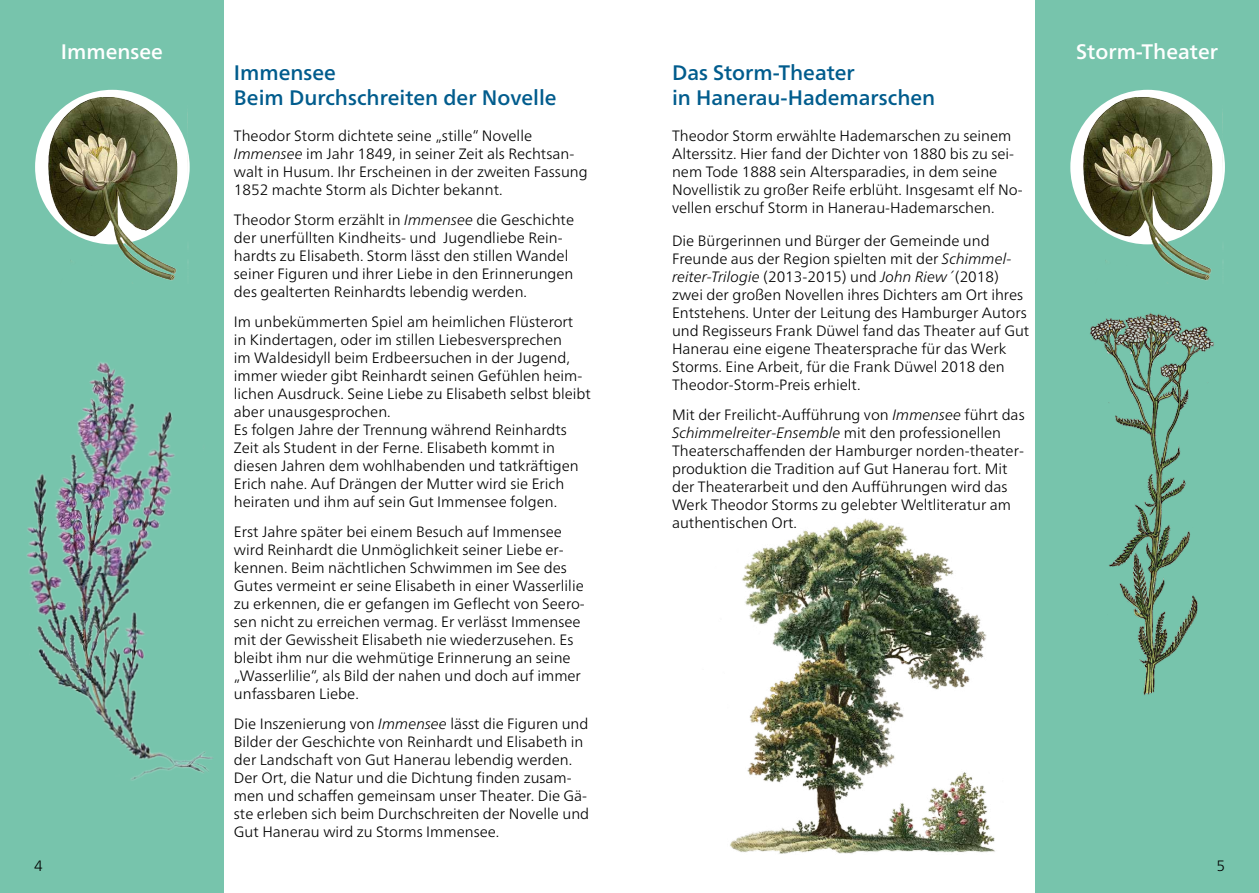
<style>
.page{position:relative;width:1259px;height:893px;background:#fff}
.page>*{position:absolute;margin:0;border:0;box-sizing:border-box;transform-origin:0 0}
.t1{font:500 21px/25.2px "Frutiger Neue LT Com";color:#005c8d}
.t2{font:500 21px "Frutiger Neue LT Com";color:#fff}
.t3{font:300 15px/18px "Frutiger Neue LT Com";color:#000}
.s1{font-style:italic}
</style>
<div class="page">
<div style="left:0;top:0;width:224px;height:893px;background:#77c4ac"></div>
<div style="left:1035px;top:0;width:224px;height:893px;background:#77c4ac"></div>
<div style="left:35px;top:90px;width:155px;height:154px;border:10px solid #fff;border-radius:50%"></div>
<div style="left:1070px;top:90px;width:155px;height:154px;border:10px solid #fff;border-radius:50%"></div>
<img style="left:26px;top:362px;width:187px;height:419px">
<img style="left:47px;top:94px;width:143px;height:187px">
<img style="left:1082px;top:94px;width:143px;height:187px">
<img style="left:1090px;top:313px;width:124px;height:382px">
<img style="left:730px;top:518px;width:265px;height:336px">
<p class="t3" style="left:34px;top:856px;width:10px">4</p>
<h1 class="t2" style="left:61px;top:39px;width:104px">Immensee</h1>
<h1 class="t2" style="left:1076px;top:39px;width:143px">Storm-Theater</h1>
<h1 class="t1" style="left:234px;top:60px;width:324px">Immensee<br>Beim Durchschreiten der Novelle</h1>
<p class="t3" style="left:234px;top:127px;width:355px">Theodor Storm dichtete seine „stille“ Novelle <span class="s1">Immensee</span> im Jahr 1849, in seiner Zeit als Rechtsan&shy;walt in Husum. Ihr Erscheinen in der zweiten Fassung 1852 machte Storm als Dichter bekannt.</p>
<p class="t3" style="left:234px;top:211px;width:342px">Theodor Storm erzählt in <span class="s1">Immensee</span> die Geschichte der unerfüllten Kindheits- und Jugendliebe Rein&shy;hardts zu Elisabeth. Storm lässt den stillen Wandel seiner Figuren und ihrer Liebe in den Erinnerungen des gealterten Reinhardts lebendig werden.</p>
<p class="t3" style="left:234px;top:313px;width:358px">Im unbekümmerten Spiel am heimlichen Flüsterort<br>in Kindertagen, oder im stillen Liebesversprechen<br>im Waldesidyll beim Erdbeersuchen in der Jugend, immer wieder gibt Reinhardt seinen Gefühlen heim&shy;lichen Ausdruck. Seine Liebe zu Elisabeth selbst bleibt aber unausgesprochen.<br>Es folgen Jahre der Trennung während Reinhardts Zeit als Student in der Ferne. Elisabeth kommt in diesen Jahren dem wohlhabenden und tatkräftigen Erich nahe. Auf Drängen der Mutter wird sie Erich heiraten und ihm auf sein Gut Immensee folgen.</p>
<p class="t3" style="left:234px;top:523px;width:352px">Erst Jahre später bei einem Besuch auf Immensee wird Reinhardt die Unmöglichkeit seiner Liebe er&shy;kennen. Beim nächtlichen Schwimmen im See des Gutes vermeint er seine Elisabeth in einer Wasserlilie zu erkennen, die er gefangen im Geflecht von Seero&shy;sen nicht zu erreichen vermag. Er verlässt Immensee mit der Gewissheit Elisabeth nie wiederzusehen. Es bleibt ihm nur die wehmütige Erinnerung an seine „Wasserlilie“, als Bild der nahen und doch auf immer unfassbaren Liebe.</p>
<p class="t3" style="left:234px;top:715px;width:357px">Die Inszenierung von <span class="s1">Immensee</span> lässt die Figuren und Bilder der Geschichte von Reinhardt und Elisabeth in der Landschaft von Gut Hanerau lebendig werden.<br>Der Ort, die Natur und die Dichtung finden zusam&shy;men und schaffen gemeinsam unser Theater. Die Gä&shy;ste erleben sich beim Durchschreiten der Novelle und Gut Hanerau wird zu Storms Immensee.</p>
<h1 class="t1" style="left:672px;top:60px;width:265px">Das Storm-Theater<br>in Hanerau-Hademarschen</h1>
<p class="t3" style="left:672px;top:127px;width:352px">Theodor Storm erwählte Hademarschen zu seinem Alterssitz. Hier fand der Dichter von 1880 bis zu sei&shy;nem Tode 1888 sein Altersparadies, in dem seine Novellistik zu großer Reife erblüht. Insgesamt elf No&shy;vellen erschuf Storm in Hanerau-Hademarschen.</p>
<p class="t3" style="left:672px;top:231px;width:359px">Die Bürgerinnen und Bürger der Gemeinde und Freunde aus der Region spielten mit der <span class="s1">Schimmel&shy;reiter-Trilogie</span> (2013-2015) und <span class="s1">John Riew´</span>(2018) zwei der großen Novellen ihres Dichters am Ort ihres Entstehens. Unter der Leitung des Hamburger Autors und Regisseurs Frank Düwel fand das Theater auf Gut Hanerau eine eigene Theatersprache für das Werk Storms. Eine Arbeit, für die Frank Düwel 2018 den Theodor-Storm-Preis erhielt.</p>
<p class="t3" style="left:672px;top:405px;width:354px">Mit der Freilicht-Aufführung von <span class="s1">Immensee</span> führt das <span class="s1">Schimmelreiter-Ensemble</span> mit den professionellen Theaterschaffenden der Hamburger norden-theater&shy;produktion die Tradition auf Gut Hanerau fort. Mit der Theaterarbeit und den Aufführungen wird das Werk Theodor Storms zu gelebter Weltliteratur am authentischen Ort.</p>
<p class="t3" style="left:1216px;top:856px;width:10px">5</p>
</div>
